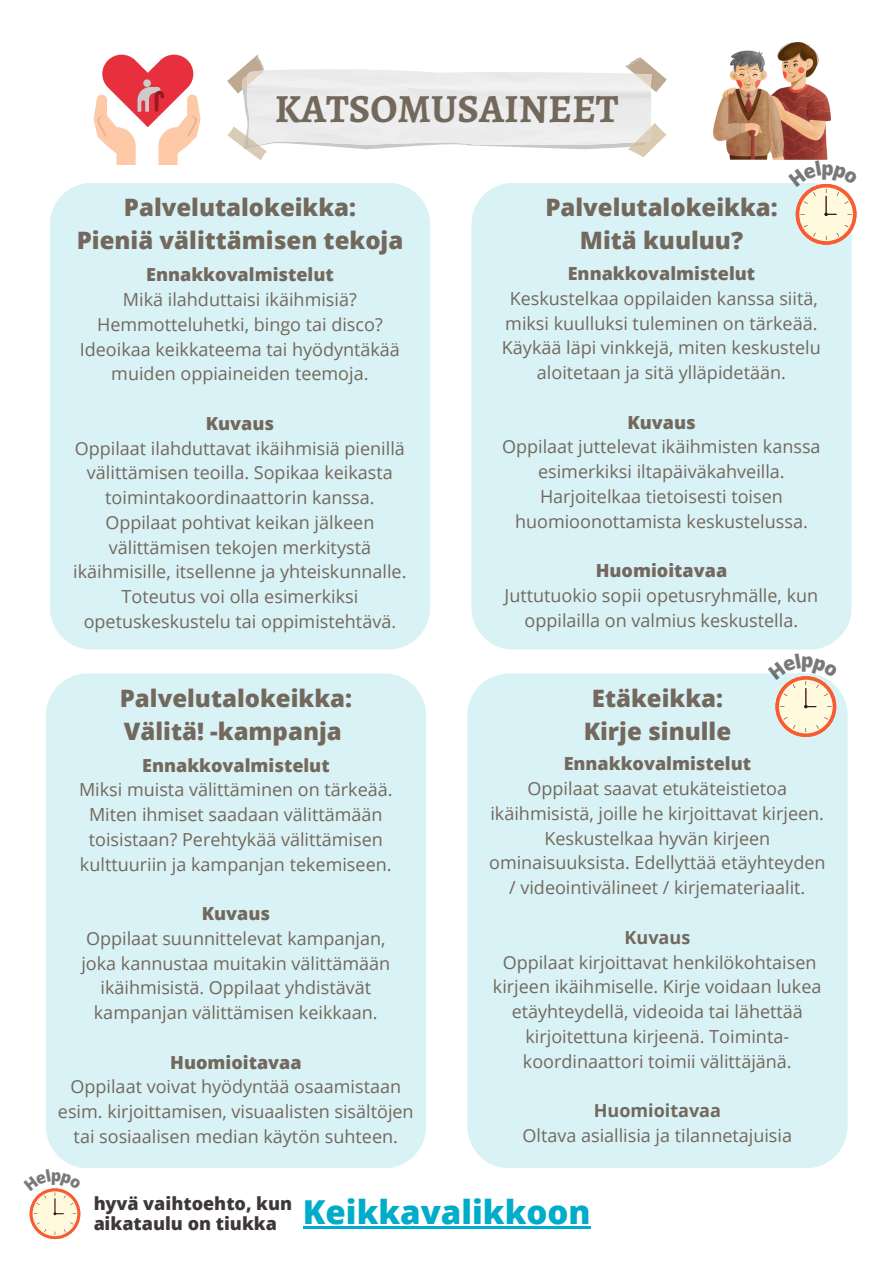
<style>
.page{position:relative;width:893px;height:1264px;background:#fff}
.page>*{position:absolute;margin:0;border:0;box-sizing:border-box;transform-origin:0 0}
.t1{font:700 40.05px "Alegreya";color:#73685c}
.t2{font:800 24px "Open Sans";color:#73685c}
.t3{font:18px/24.8px "Open Sans";color:#73685c;text-align:center}
.t4{font:800 18px "Open Sans";color:#73685c}
.t5{font:800 18px/20.2px "Open Sans";color:#1a1514}
.t6{font:700 18px "Open Sans";color:#73685c}
</style>
<div class="page">
<div style="left:50px;top:183px;width:380px;height:466px;background:#d9f2f6"></div>
<div style="left:471px;top:183px;width:380px;height:466px;background:#d9f2f6"></div>
<div style="left:46px;top:673px;width:380px;height:495px;background:#d9f2f6"></div>
<div style="left:467px;top:673px;width:380px;height:495px;background:#d9f2f6"></div>
<img style="left:713px;top:43px;width:117px;height:117px">
<svg style="left:94px;top:55px;width:106px;height:110px"></svg>
<svg style="left:227px;top:55px;width:439px;height:105px"></svg>
<hr style="left:303px;top:1226px;width:287px;height:2px;background:#00acc9">
<svg style="left:29px;top:1188px;width:52px;height:50px"></svg>
<svg style="left:788px;top:183px;width:69px;height:62px;background:#f2dbc8"></svg>
<svg style="left:768px;top:673px;width:70px;height:64px;background:#efdcc9"></svg>
<p class="t1" style="left:275px;top:81px;width:345px">KATSOMUSAINEET</p>
<p class="t2" style="left:124px;top:191px;width:234px">Palvelutalokeikka:</p>
<p class="t2" style="left:77px;top:223px;width:328px">Pieniä välittämisen tekoja</p>
<p class="t4" style="left:146px;top:262px;width:189px">Ennakkovalmistelut</p>
<p class="t3" style="left:80px;top:287px;width:321px">Mikä ilahduttaisi ikäihmisiä?<br>Hemmotteluhetki, bingo tai disco?<br>Ideoikaa keikkateema tai hyödyntäkää muiden oppiaineiden teemoja.</p>
<p class="t4" style="left:206px;top:410px;width:70px">Kuvaus</p>
<p class="t3" style="left:73px;top:435px;width:335px">Oppilaat ilahduttavat ikäihmisiä pienillä välittämisen teoilla. Sopikaa keikasta toimintakoordinaattorin kanssa.<br>Oppilaat pohtivat keikan jälkeen välittämisen tekojen merkitystä ikäihmisille, itsellenne ja yhteiskunnalle.<br>Toteutus voi olla esimerkiksi opetuskeskustelu tai oppimistehtävä.</p>
<p class="t2" style="left:120px;top:681px;width:234px">Palvelutalokeikka:</p>
<p class="t2" style="left:124px;top:714px;width:219px">Välitä! -kampanja</p>
<p class="t4" style="left:142px;top:752px;width:189px">Ennakkovalmistelut</p>
<p class="t3" style="left:79px;top:777px;width:315px">Miksi muista välittäminen on tärkeää.<br>Miten ihmiset saadaan välittämään toisistaan? Perehtykää välittämisen kulttuuriin ja kampanjan tekemiseen.</p>
<p class="t4" style="left:202px;top:900px;width:70px">Kuvaus</p>
<p class="t3" style="left:86px;top:925px;width:301px">Oppilaat suunnittelevat kampanjan,</p>
<p class="t3" style="left:81px;top:950px;width:310px">joka kannustaa muitakin välittämään ikäihmisistä. Oppilaat yhdistävät kampanjan välittämisen keikkaan.</p>
<p class="t4" style="left:170px;top:1049px;width:133px">Huomioitavaa</p>
<p class="t3" style="left:58px;top:1074px;width:357px">Oppilaat voivat hyödyntää osaamistaan esim. kirjoittamisen, visuaalisten sisältöjen tai sosiaalisen median käytön suhteen.</p>
<p class="t2" style="left:545px;top:191px;width:234px">Palvelutalokeikka:</p>
<p class="t2" style="left:580px;top:223px;width:165px">Mitä kuuluu?</p>
<p class="t4" style="left:567px;top:261px;width:189px">Ennakkovalmistelut</p>
<p class="t3" style="left:502px;top:285px;width:320px">Keskustelkaa oppilaiden kanssa siitä, miksi kuulluksi tuleminen on tärkeää.<br>Käykää läpi vinkkejä, miten keskustelu aloitetaan ja sitä ylläpidetään.</p>
<p class="t4" style="left:627px;top:409px;width:70px">Kuvaus</p>
<p class="t3" style="left:502px;top:434px;width:320px">Oppilaat juttelevat ikäihmisten kanssa esimerkiksi iltapäiväkahveilla.<br>Harjoitelkaa tietoisesti toisen huomioonottamista keskustelussa.</p>
<p class="t4" style="left:595px;top:558px;width:133px">Huomioitavaa</p>
<p class="t3" style="left:504px;top:582px;width:315px">Juttutuokio sopii opetusryhmälle, kun oppilailla on valmius keskustella.</p>
<p class="t2" style="left:592px;top:681px;width:133px">Etäkeikka:</p>
<p class="t2" style="left:583px;top:714px;width:149px">Kirje sinulle</p>
<p class="t4" style="left:563px;top:751px;width:189px">Ennakkovalmistelut</p>
<p class="t3" style="left:489px;top:775px;width:338px">Oppilaat saavat etukäteistietoa ikäihmisistä, joille he kirjoittavat kirjeen.<br>Keskustelkaa hyvän kirjeen ominaisuuksista. Edellyttää etäyhteyden / videointivälineet / kirjemateriaalit.</p>
<p class="t6" style="left:624px;top:924px;width:67px">Kuvaus</p>
<p class="t3" style="left:493px;top:949px;width:330px">Oppilaat kirjoittavat henkilökohtaisen kirjeen ikäihmiselle. Kirje voidaan lukea etäyhteydellä, videoida tai lähettää kirjoitettuna kirjeenä. Toiminta&shy;koordinaattori toimii välittäjänä.</p>
<p class="t6" style="left:593px;top:1097px;width:129px">Huomioitavaa</p>
<p class="t3" style="left:522px;top:1122px;width:271px">Oltava asiallisia ja tilannetajuisia</p>
<p class="t5" style="left:93px;top:1193px;width:498px">hyvä vaihtoehto, kun<br>aikataulu on tiukka <sup>Keikkavalikkoon</sup></p>
</div>
